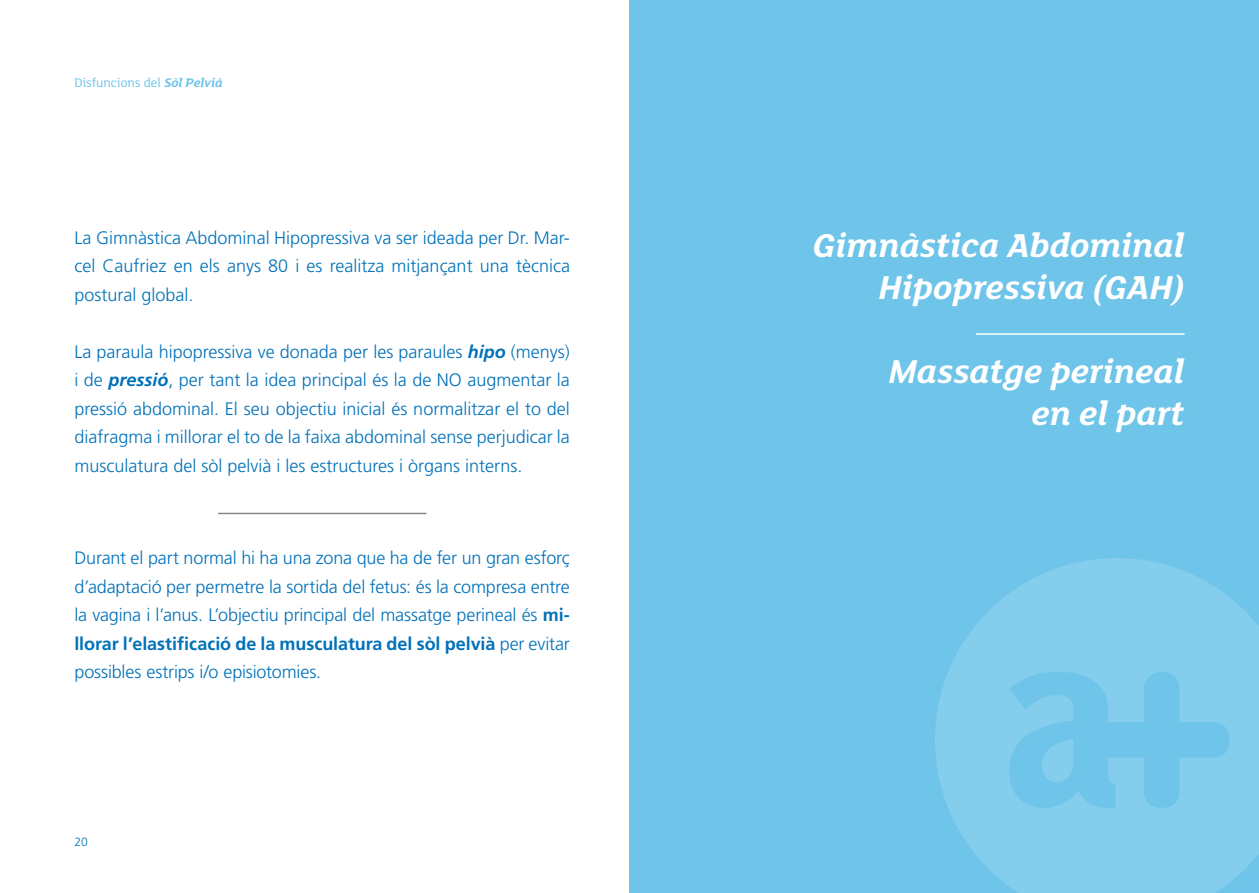
<style>
.page{position:relative;width:1259px;height:893px;background:#fff}
.page>*{position:absolute;margin:0;border:0;box-sizing:border-box;transform-origin:0 0}
.t1{font:italic 700 36px/42px "FS Lola";color:#fff;text-align:right}
.t2{font:300 18px/28.5px "Frutiger LT Std";color:#0071b9;text-align:justify}
.t3{font:13.5px "FS Lola";color:#6ec4e9}
.t4{font:300 12px "Frutiger LT Std";color:#0071b9}
.s1{font-weight:700;font-style:italic}
.s2{font-weight:700}
</style>
<div class="page">
<div style="left:629px;top:0;width:630px;height:893px;background:#6ec4e9"></div>
<svg style="left:935px;top:558px;width:324px;height:335px;fill:#84cdec"></svg>
<hr style="left:218px;top:513px;width:208px;height:1px;background:#878787">
<hr style="left:976px;top:333px;width:208px;height:2px;background:#fff">
<p class="t3" style="left:74px;top:73px;width:150px">Disfuncions del <span class="s1">Sòl Pelvià</span></p>
<p class="t2" style="left:74px;top:224px;width:497px">La Gimnàstica Abdominal Hipopressiva va ser ideada per Dr. Mar&shy;cel Caufriez en els anys 80 i es realitza mitjançant una tècnica postural global.</p>
<p class="t2" style="left:74px;top:338px;width:497px">La paraula hipopressiva ve donada per les paraules <span class="s1">hipo</span> (menys) i de <span class="s1">pressió</span>, per tant la idea principal és la de NO augmentar la pressió abdominal. El seu objectiu inicial és normalitzar el to del diafragma i millorar el to de la faixa abdominal sense perjudicar la musculatura del sòl pelvià i les estructures i òrgans interns.</p>
<p class="t2" style="left:74px;top:544px;width:497px">Durant el part normal hi ha una zona que ha de fer un gran esforç d’adaptació per permetre la sortida del fetus: és la compresa entre la vagina i l’anus. L’objectiu principal del massatge perineal és <span class="s2">mi&shy;llorar l’elastificació de la musculatura del sòl pelvià</span> per evitar possibles estrips i/o episiotomies.</p>
<p class="t4" style="left:74px;top:835px;width:15px">20</p>
<h1 class="t1" style="left:813px;top:223px;width:373px">Gimnàstica Abdominal<br>Hipopressiva (GAH)</h1>
<h1 class="t1" style="left:888px;top:349px;width:298px">Massatge perineal en el part</h1>
</div>
